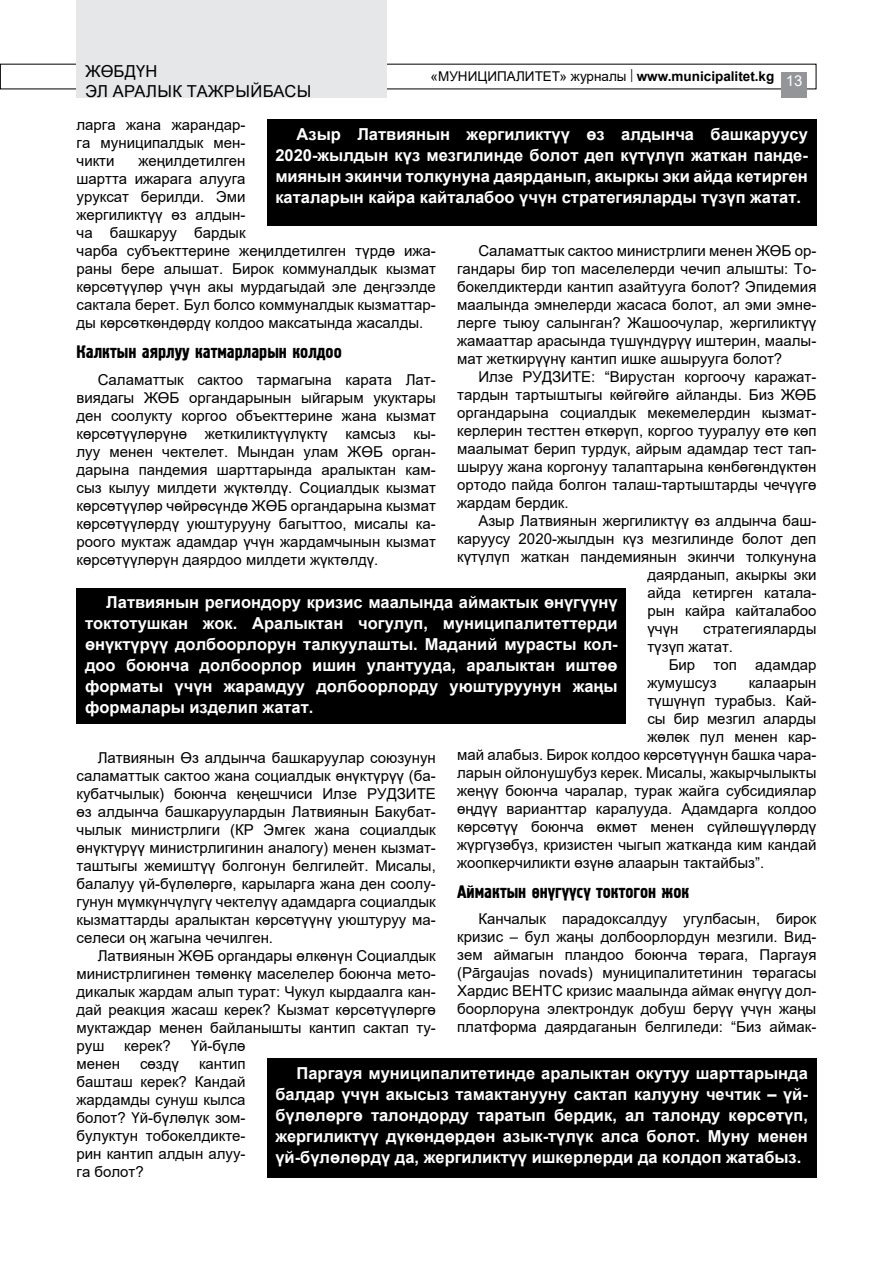
<style>
.page{position:relative;width:893px;height:1263px;background:#fff}
.page>*{position:absolute;margin:0;border:0;box-sizing:border-box;transform-origin:0 0}
.t1{font:18px "KS Hermes";color:#000}
.t2{font:700 16.5px/21px "Arial";color:#fff;text-align:justify}
.t3{font:16.5px "Arial";letter-spacing:.025em;color:#000}
.t4{font:15px/18px "Arial";color:#000;text-align:justify}
.t5{font:15px "Arial";color:#fff}
.t6{font:13.5px "Arial";color:#000}
.s1{font-weight:700}
</style>
<div class="page">
<div style="left:781px;top:72px;width:26px;height:26px;background:#939598"></div>
<div style="left:77px;top:0;width:310px;height:98px;background:#e6e7e8"></div>
<div style="left:267px;top:119px;width:549px;height:106px;background:#000"></div>
<div style="left:77px;top:588px;width:549px;height:136px;background:#000"></div>
<div style="left:267px;top:1059px;width:549px;height:119px;background:#000"></div>
<p class="t3" style="left:85px;top:60px;width:74px">ЖӨБДҮН</p>
<p class="t6" style="left:431px;top:67px;width:345px">«МУНИЦИПАЛИТЕТ» журналы | <span class="s1">www.municipalitet.kg</span></p>
<p class="t3" style="left:85px;top:80px;width:228px">ЭЛ АРАЛЫК ТАЖРЫЙБАСЫ</p>
<p class="t4" style="left:77px;top:116px;width:171px">ларга жана жарандар&shy;га муниципалдык мен&shy;чикти</p>
<p class="t5" style="left:786px;top:71px;width:18px">13</p>
<p class="t2" style="left:275px;top:123px;width:534px;text-indent:21px">Азыр Латвиянын жергиликтүү өз алдынча башкаруусу 2020-жылдын күз мезгилинде болот деп күтүлүп жаткан панде&shy;миянын экинчи толкунуна даярданып, акыркы эки айда кетирген каталарын кайра кайталабоо үчүн стратегияларды түзүп жатат.</p>
<p class="t4" style="left:77px;top:152px;width:361px;text-align:left;text-indent:62px">жеңилдетилген<br>шартта ижарага алууга<br>уруксат берилди. Эми<br>жергиликтүү өз алдын-<br>ча башкаруу бардык<br>чарба субъекттерине жеңилдетилген түрдө ижа&shy;раны бере алышат. Бирок коммуналдык кызмат көрсөтүүлөр үчүн акы мурдагыдай эле деңгээлде сактала берет. Бул болсо коммуналдык кызматтар&shy;ды көрсөткөндөрдү колдоо максатында жасалды.</p>
<p class="t1" style="left:77px;top:342px;width:267px">Калктын аярлуу катмарларын колдоо</p>
<p class="t4" style="left:77px;top:370px;width:361px;text-indent:21px">Саламаттык сактоо тармагына карата Лат&shy;виядагы ЖӨБ органдарынын ыйгарым укуктары ден соолукту коргоо объекттерине жана кызмат көрсөтүүлөрүнө жеткиликтүүлүктү камсыз кы&shy;луу менен чектелет. Мындан улам ЖӨБ орган&shy;дарына пандемия шарттарында аралыктан кам&shy;сыз кылуу милдети жүктөлдү. Социалдык кызмат көрсөтүүлөр чөйрөсүндө ЖӨБ органдарына кызмат көрсөтүүлөрдү уюштурууну багыттоо, мисалы ка&shy;роого муктаж адамдар үчүн жардамчынын кызмат көрсөтүүлөрүн даярдоо милдети жүктөлдү.</p>
<p class="t4" style="left:457px;top:241px;width:361px;text-indent:21px">Саламаттык сактоо министрлиги менен ЖӨБ ор&shy;гандары бир топ маселелерди чечип алышты: То&shy;бокелдиктерди кантип азайтууга болот? Эпидемия маалында эмнелерди жасаса болот, ал эми эмне&shy;лерге тыюу салынган? Жашоочулар, жергиликтүү жамааттар арасында түшүндүрүү иштерин, маалы&shy;мат жеткирүүнү кантип ишке ашырууга болот?</p>
<p class="t4" style="left:457px;top:367px;width:361px;text-indent:21px">Илзе РУДЗИТЕ: “Вирустан коргоочу каражат&shy;тардын тартыштыгы көйгөйгө айланды. Биз ЖӨБ органдарына социалдык мекемелердин кызмат&shy;керлерин тесттен өткөрүп, коргоо тууралуу өтө көп маалымат берип турдук, айрым адамдар тест тап&shy;шыруу жана коргонуу талаптарына көнбөгөндүктөн ортодо пайда болгон талаш-тартыштарды чечүүгө жардам бердик.</p>
<p class="t4" style="left:478px;top:511px;width:340px">Азыр Латвиянын жергиликтүү өз алдынча баш-</p>
<p class="t4" style="left:457px;top:529px;width:361px">каруусу 2020-жылдын күз мезгилинде болот деп</p>
<p class="t4" style="left:457px;top:547px;width:361px">күтүлүп жаткан пандемиянын экинчи толкунуна</p>
<p class="t4" style="left:647px;top:565px;width:171px">даярданып, акыркы эки</p>
<p class="t4" style="left:647px;top:583px;width:171px">айда кетирген катала-</p>
<p class="t4" style="left:647px;top:601px;width:171px">рын кайра кайталабоо</p>
<p class="t4" style="left:647px;top:619px;width:33px">үчүн</p>
<p class="t2" style="left:85px;top:592px;width:534px;text-indent:21px">Латвиянын региондору кризис маалында аймактык өнүгүүнү токтотушкан жок. Аралыктан чогулуп, муниципалитеттерди өнүктүрүү долбоорлорун талкуулашты. Маданий мурасты кол&shy;доо боюнча долбоорлор ишин улантууда, аралыктан иштөө форматы үчүн жарамдуу долбоорлорду уюштуруунун жаңы формалары изделип жатат.</p>
<p class="t4" style="left:647px;top:619px;width:171px;text-indent:56px">стратегияларды түзүп жатат.</p>
<p class="t4" style="left:647px;top:655px;width:170px;text-indent:21px">Бир топ адамдар жумушсуз</p>
<p class="t4" style="left:749px;top:673px;width:69px">калаарын</p>
<p class="t4" style="left:647px;top:691px;width:171px">түшүнүп турабыз. Кай-</p>
<p class="t4" style="left:647px;top:709px;width:170px">сы бир мезгил аларды</p>
<p class="t4" style="left:647px;top:727px;width:171px">жөлөк пул менен кар-</p>
<p class="t4" style="left:457px;top:745px;width:361px">май алабыз. Бирок колдоо көрсөтүүнүн башка чара-</p>
<p class="t4" style="left:457px;top:763px;width:361px">ларын ойлонушубуз керек. Мисалы, жакырчылыкты</p>
<p class="t4" style="left:457px;top:781px;width:361px">жеңүү боюнча чаралар, турак жайга субсидиялар</p>
<p class="t4" style="left:457px;top:799px;width:361px">өңдүү варианттар каралууда. Адамдарга колдоо</p>
<p class="t4" style="left:457px;top:817px;width:361px">көрсөтүү боюнча өкмөт менен сүйлөшүүлөрдү</p>
<p class="t4" style="left:457px;top:835px;width:361px">жүргүзөбүз, кризистен чыгып жатканда ким кандай</p>
<p class="t4" style="left:457px;top:853px;width:309px">жоопкерчиликти өзүнө алаарын тактайбыз”.</p>
<p class="t1" style="left:457px;top:881px;width:234px">Аймактын ён=г==с= токтогон жок</p>
<p class="t4" style="left:457px;top:910px;width:361px;text-indent:21px">Канчалык парадоксалдуу угулбасын, бирок кризис – бул жаңы долбоорлордун мезгили. Вид&shy;зем аймагын пландоо боюнча төрага, Паргауя (Pārgaujas novads) муниципалитетинин төрагасы Хардис ВЕНТС кризис маалында аймак өнүгүү дол&shy;боорлоруна электрондук добуш берүү үчүн жаңы платформа даярдаганын белгиледи: “Биз аймак-</p>
<p class="t4" style="left:77px;top:748px;width:361px;text-indent:21px">Латвиянын Өз алдынча башкаруулар союзунун саламаттык сактоо жана социалдык өнүктүрүү (ба&shy;кубатчылык) боюнча кеңешчиси Илзе РУДЗИТЕ өз алдынча башкаруулардын Латвиянын Бакубат&shy;чылык министрлиги (КР Эмгек жана социалдык өнүктүрүү министрлигинин аналогу) менен кызмат&shy;таштыгы жемиштүү болгонун белгилейт. Мисалы, балалуу үй-бүлөлөргө, карыларга жана ден соолу&shy;гунун мүмкүнчүлүгү чектелүү адамдарга социалдык кызматтарды аралыктан көрсөтүүнү уюштуруу ма&shy;селеси оң жагына чечилген.</p>
<p class="t4" style="left:77px;top:946px;width:361px;text-indent:21px">Латвиянын ЖӨБ органдары өлкөнүн Социалдык министрлигинен төмөнкү маселелер боюнча мето&shy;дикалык жардам алып турат: Чукул кырдаалга кан&shy;дай реакция жасаш керек? Кызмат көрсөтүүлөргө муктаждар менен байланышты кантип сактап ту&shy;руш</p>
<p class="t4" style="left:124px;top:1036px;width:48px">керек?</p>
<p class="t4" style="left:191px;top:1036px;width:56px">Үй-бүлө</p>
<p class="t4" style="left:77px;top:1054px;width:171px;text-indent:122px">кантип башташ керек? Кандай жардамды сунуш кылса болот? Үй-бүлөлүк зом&shy;булуктун тобокелдикте&shy;рин кантип алдын алуу&shy;га болот?</p>
<p class="t4" style="left:77px;top:1054px;width:45px">менен</p>
<p class="t4" style="left:140px;top:1054px;width:40px">сөздү</p>
<p class="t2" style="left:275px;top:1063px;width:534px;text-indent:21px">Паргауя муниципалитетинде аралыктан окутуу шарттарында балдар үчүн акысыз тамактанууну сактап калууну чечтик – үй&shy;бүлөлөргө талондорду таратып бердик, ал талонду көрсөтүп, жергиликтүү дүкөндөрдөн азык-түлүк алса болот. Муну менен үй-бүлөлөрдү да, жергиликтүү ишкерлерди да колдоп жатабыз.</p>
</div>
